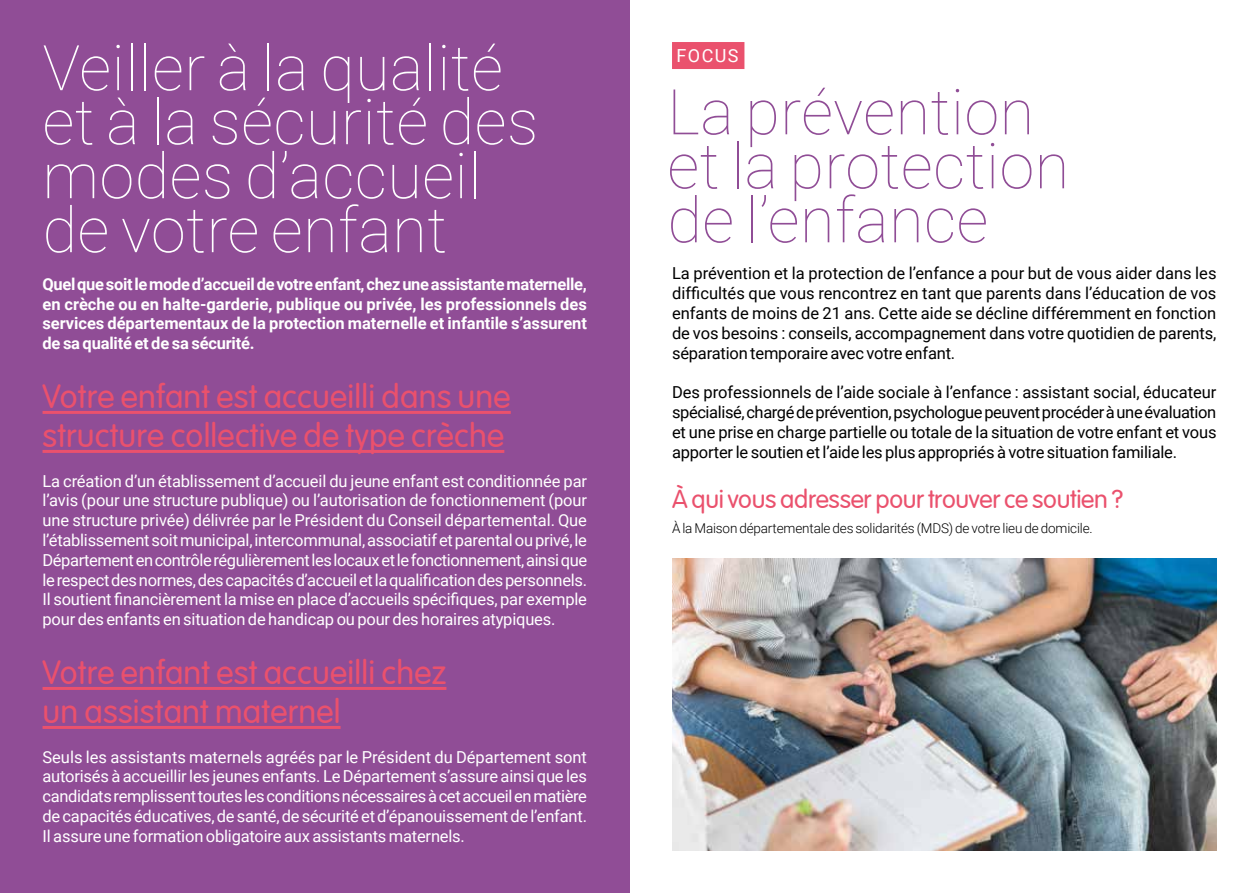
<style>
.page{position:relative;width:1259px;height:893px;background:#fff}
.page>*{position:absolute;margin:0;border:0;box-sizing:border-box;transform-origin:0 0}
.t1{font:100 63px/54px "Roboto";letter-spacing:.01em;color:#fff}
.t2{font:100 63px/54px "Roboto";letter-spacing:.01em;color:#904d96}
.t3{font:300 33px/39px "VAG Rounded LT";letter-spacing:.005em;color:#ea516d}
.t4{font:300 25.5px "VAG Rounded LT";letter-spacing:-.015em;color:#ea516d}
.t5{font:18px "Roboto";letter-spacing:.075em;color:#fff}
.t6{font:16.5px/19.8px "Roboto";letter-spacing:-.015em;color:#fff;text-align:justify}
.t7{font:16.5px/19.8px "Roboto";letter-spacing:-.015em;color:#000;text-align:justify}
.t8{font:700 16.5px/19.8px "Roboto";letter-spacing:-.005em;color:#fff;text-align:justify}
.t9{font:300 13.5px "Roboto";letter-spacing:-.01em;color:#000}
</style>
<div class="page">
<div style="left:0;top:0;width:629px;height:893px;background:#904d96"></div>
<hr style="left:43px;top:411px;width:468px;height:3px;background:#ea516d">
<hr style="left:43px;top:450px;width:461px;height:3px;background:#ea516d">
<hr style="left:43px;top:687px;width:403px;height:3px;background:#ea516d">
<hr style="left:43px;top:726px;width:297px;height:3px;background:#ea516d">
<img style="left:672px;top:558px;width:544px;height:292px">
<div style="left:672px;top:42px;width:72px;height:27px;background:#ea516d"></div>
<h1 class="t1" style="left:43px;top:38px;width:497px">Veiller à la qualité et à la sécurité des modes d’accueil de votre enfant</h1>
<p class="t8" style="left:43px;top:273px;width:546px">Quel que soit le mode d’accueil de votre enfant, chez une assistante maternelle, en crèche ou en halte-garderie, publique ou privée, les professionnels des services départementaux de la protection maternelle et infantile s’assurent de sa qualité et de sa sécurité.</p>
<h2 class="t3" style="left:43px;top:378px;width:470px">Votre enfant est accueilli dans une structure collective de type crèche</h2>
<p class="t6" style="left:43px;top:470px;width:546px">La création d’un établissement d’accueil du jeune enfant est conditionnée par l’avis (pour une structure publique) ou l’autorisation de fonctionnement (pour une structure privée) délivrée par le Président du Conseil départemental. Que l’établissement soit municipal, intercommunal, associatif et parental ou privé, le Département en contrôle régulièrement les locaux et le fonctionnement, ainsi que le respect des normes, des capacités d’accueil et la qualification des personnels.<br>Il soutient financièrement la mise en place d’accueils spécifiques, par exemple pour des enfants en situation de handicap ou pour des horaires atypiques.</p>
<h2 class="t3" style="left:43px;top:654px;width:405px">Votre enfant est accueilli chez un assistant maternel</h2>
<p class="t6" style="left:43px;top:746px;width:546px">Seuls les assistants maternels agréés par le Président du Département sont autorisés à accueillir les jeunes enfants. Le Département s’assure ainsi que les candidats remplissent toutes les conditions nécessaires à cet accueil en matière de capacités éducatives, de santé, de sécurité et d’épanouissement de l’enfant.<br>Il assure une formation obligatoire aux assistants maternels.</p>
<p class="t5" style="left:676px;top:43px;width:63px">FOCUS</p>
<h1 class="t2" style="left:667px;top:83px;width:403px">La prévention et la protection de l’enfance</h1>
<p class="t7" style="left:672px;top:263px;width:546px">La prévention et la protection de l’enfance a pour but de vous aider dans les difficultés que vous rencontrez en tant que parents dans l’éducation de vos enfants de moins de 21 ans. Cette aide se décline différemment en fonction de vos besoins : conseils, accompagnement dans votre quotidien de parents, séparation temporaire avec votre enfant.</p>
<p class="t7" style="left:672px;top:382px;width:546px">Des professionnels de l’aide sociale à l’enfance : assistant social, éducateur spécialisé, chargé de prévention, psychologue peuvent procéder à une évaluation et une prise en charge partielle ou totale de la situation de votre enfant et vous apporter le soutien et l’aide les plus appropriés à votre situation familiale.</p>
<h3 class="t4" style="left:672px;top:485px;width:452px">À qui vous adresser pour trouver ce soutien ?</h3>
<p class="t9" style="left:672px;top:519px;width:422px">À la Maison départementale des solidarités (MDS) de votre lieu de domicile.</p>
</div>
